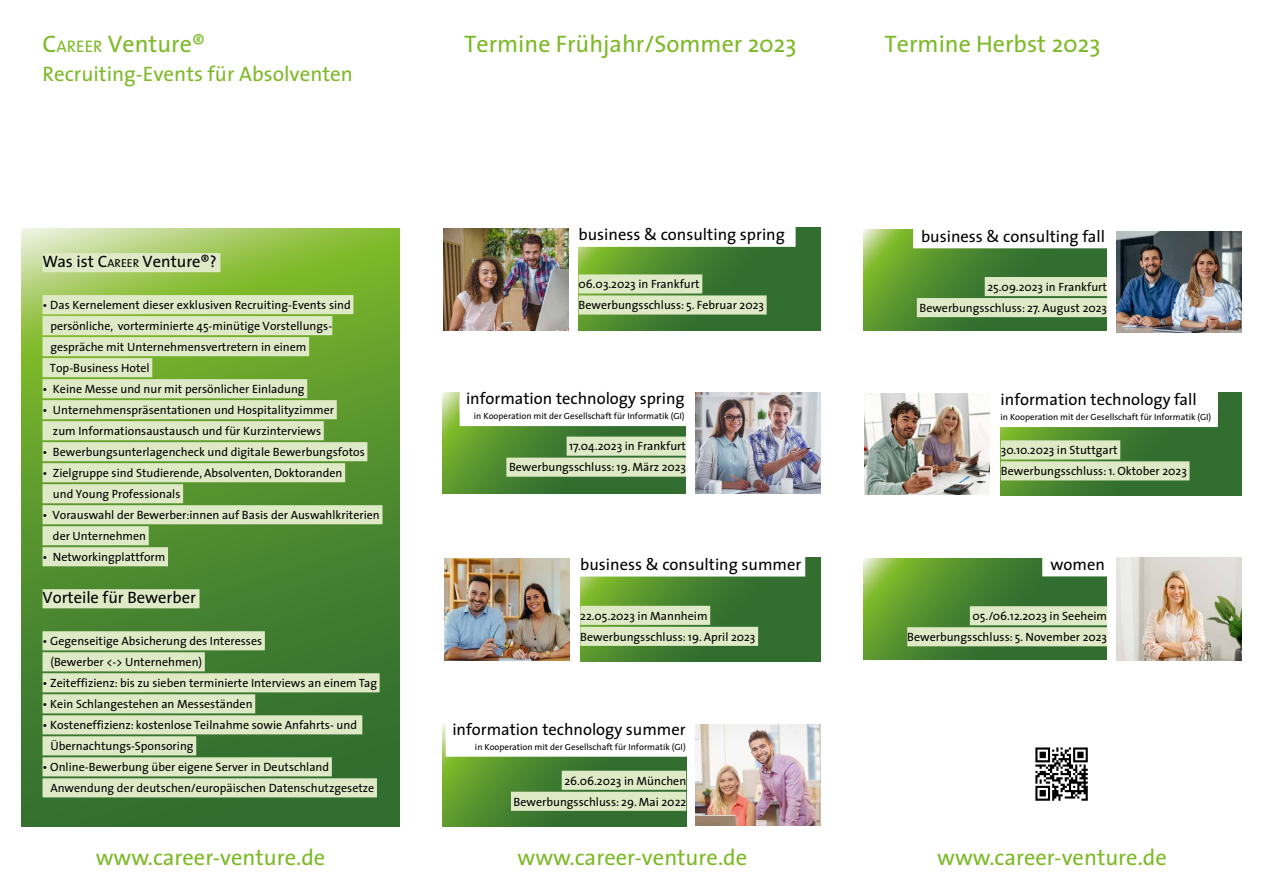
<style>
.page{position:relative;width:1263px;height:893px;background:#fff}
.page>*{position:absolute;margin:0;border:0;box-sizing:border-box;transform-origin:0 0}
.t1{font:24px "The Sans 5";color:#7db928}
.t2{font:22.5px "The Sans 5";color:#7db928}
.t3{font:21px "The Sans 5";color:#7db928}
.t4{font:16.5px "The Sans 5";color:#000}
.t5{font:12px/21px "The Sans 5";color:#000}
.t6{font:9px "The Sans 5";color:#000}
.s1{font-style:inherit}
.s2{font-size:16.8px}
.s3{font-size:11.55px}
</style>
<div class="page">
<svg style="left:580px;top:558px;width:241px;height:103px;background:#437f31"></svg>
<svg style="left:442px;top:723px;width:244px;height:103px;background:#4b8731"></svg>
<svg style="left:442px;top:392px;width:244px;height:101px;background:#508a34"></svg>
<svg style="left:863px;top:230px;width:243px;height:101px;background:#508b33"></svg>
<svg style="left:21px;top:229px;width:379px;height:597px;background:#5b9438"></svg>
<div style="left:43px;top:253px;width:177px;height:19px;background:#deeac5"></div>
<div style="left:43px;top:295px;width:310px;height:19px;background:#deeac5"></div>
<div style="left:43px;top:316px;width:289px;height:19px;background:#deeac5"></div>
<div style="left:43px;top:337px;width:266px;height:19px;background:#deeac5"></div>
<div style="left:43px;top:358px;width:109px;height:19px;background:#deeac5"></div>
<div style="left:43px;top:379px;width:264px;height:19px;background:#deeac5"></div>
<div style="left:43px;top:400px;width:294px;height:19px;background:#deeac5"></div>
<div style="left:43px;top:421px;width:281px;height:19px;background:#deeac5"></div>
<div style="left:43px;top:442px;width:324px;height:19px;background:#deeac5"></div>
<div style="left:43px;top:463px;width:302px;height:19px;background:#deeac5"></div>
<div style="left:43px;top:484px;width:140px;height:19px;background:#deeac5"></div>
<div style="left:43px;top:505px;width:339px;height:19px;background:#deeac5"></div>
<div style="left:43px;top:526px;width:106px;height:19px;background:#deeac5"></div>
<div style="left:43px;top:547px;width:125px;height:19px;background:#deeac5"></div>
<div style="left:43px;top:589px;width:156px;height:19px;background:#deeac5"></div>
<div style="left:43px;top:631px;width:222px;height:19px;background:#deeac5"></div>
<div style="left:43px;top:652px;width:162px;height:19px;background:#deeac5"></div>
<div style="left:43px;top:673px;width:337px;height:19px;background:#deeac5"></div>
<div style="left:43px;top:694px;width:212px;height:19px;background:#deeac5"></div>
<div style="left:43px;top:715px;width:319px;height:19px;background:#deeac5"></div>
<div style="left:43px;top:736px;width:153px;height:19px;background:#deeac5"></div>
<div style="left:43px;top:757px;width:289px;height:19px;background:#deeac5"></div>
<div style="left:43px;top:778px;width:334px;height:19px;background:#deeac5"></div>
<div style="left:985px;top:277px;width:122px;height:19px;background:#deeac5"></div>
<div style="left:917px;top:298px;width:190px;height:19px;background:#deeac5"></div>
<div style="left:913px;top:221px;width:196px;height:27px;background:#fff"></div>
<div style="left:567px;top:437px;width:119px;height:19px;background:#deeac5"></div>
<div style="left:506px;top:458px;width:180px;height:19px;background:#deeac5"></div>
<div style="left:580px;top:606px;width:130px;height:19px;background:#deeac5"></div>
<div style="left:580px;top:627px;width:178px;height:19px;background:#deeac5"></div>
<div style="left:576px;top:549px;width:229px;height:27px;background:#fff"></div>
<div style="left:562px;top:771px;width:124px;height:19px;background:#deeac5"></div>
<div style="left:511px;top:792px;width:175px;height:19px;background:#deeac5"></div>
<div style="left:446px;top:714px;width:244px;height:28px;background:#fff"></div>
<div style="left:446px;top:729px;width:244px;height:28px;background:#fff"></div>
<img style="left:695px;top:392px;width:126px;height:101px">
<div style="left:460px;top:384px;width:228px;height:27px;background:#fff"></div>
<div style="left:460px;top:399px;width:228px;height:27px;background:#fff"></div>
<svg style="left:1035px;top:747px;width:53px;height:54px"></svg>
<svg style="left:579px;top:228px;width:242px;height:102px;background:#407c2f"></svg>
<div style="left:579px;top:274px;width:123px;height:20px;background:#deeac5"></div>
<div style="left:579px;top:295px;width:188px;height:20px;background:#deeac5"></div>
<div style="left:575px;top:220px;width:221px;height:27px;background:#fff"></div>
<img style="left:443px;top:228px;width:126px;height:102px">
<svg style="left:1001px;top:392px;width:240px;height:104px;background:#3e7a31"></svg>
<div style="left:1001px;top:440px;width:119px;height:19px;background:#deeac5"></div>
<div style="left:1001px;top:461px;width:188px;height:19px;background:#deeac5"></div>
<div style="left:997px;top:385px;width:221px;height:27px;background:#fff"></div>
<div style="left:997px;top:400px;width:221px;height:27px;background:#fff"></div>
<svg style="left:863px;top:559px;width:243px;height:101px;background:#508b32"></svg>
<div style="left:970px;top:606px;width:137px;height:19px;background:#deeac5"></div>
<div style="left:907px;top:627px;width:200px;height:19px;background:#deeac5"></div>
<div style="left:1042px;top:549px;width:67px;height:27px;background:#fff"></div>
<img style="left:1116px;top:558px;width:125px;height:102px">
<img style="left:1116px;top:232px;width:125px;height:101px">
<img style="left:444px;top:558px;width:126px;height:102px">
<img style="left:695px;top:724px;width:126px;height:102px">
<img style="left:864px;top:393px;width:126px;height:101px">
<h1 class="t1" style="left:43px;top:23px;width:164px"><span class="s1">C</span><span class="s2">AREER</span> Venture®</h1>
<h1 class="t1" style="left:464px;top:23px;width:334px">Termine Frühjahr/Sommer 2023</h1>
<h1 class="t1" style="left:884px;top:23px;width:218px">Termine Herbst 2023</h1>
<h3 class="t3" style="left:43px;top:56px;width:312px">Recruiting-Events für Absolventen</h3>
<h3 class="t4" style="left:43px;top:248px;width:176px">Was ist <span class="s1">C</span><span class="s3">AREER</span> Venture®?</h3>
<p class="t5" style="left:50px;top:294px;width:302px;text-indent:-7px">• Das Kernelement dieser exklusiven Recruiting-Events sind persönliche, vorterminierte 45-minütige Vorstellungs&shy;gespräche mit Unternehmensvertretern in einem Top-Business Hotel</p>
<p class="t5" style="left:43px;top:378px;width:264px">• Keine Messe und nur mit persönlicher Einladung</p>
<p class="t5" style="left:43px;top:399px;width:293px;text-align:center">• Unternehmenspräsentationen und Hospitalityzimmer zum Informationsaustausch und für Kurzinterviews</p>
<p class="t5" style="left:43px;top:441px;width:324px">• Bewerbungsunterlagencheck und digitale Bewerbungsfotos</p>
<p class="t5" style="left:53px;top:462px;width:291px;text-indent:-10px">• Zielgruppe sind Studierende, Absolventen, Doktoranden und Young Professionals</p>
<p class="t5" style="left:53px;top:504px;width:328px;text-indent:-10px">• Vorauswahl der Bewerber:innen auf Basis der Auswahlkriterien der Unternehmen</p>
<p class="t5" style="left:43px;top:546px;width:124px">• Networkingplattform</p>
<h3 class="t4" style="left:43px;top:584px;width:155px">Vorteile für Bewerber</h3>
<p class="t5" style="left:50px;top:630px;width:213px;text-indent:-8px">• Gegenseitige Absicherung des Interesses (Bewerber &lt;-&gt; Unternehmen)</p>
<p class="t5" style="left:43px;top:672px;width:336px">• Zeiteffizienz: bis zu sieben terminierte Interviews an einem Tag</p>
<p class="t5" style="left:43px;top:693px;width:212px">• Kein Schlangestehen an Messeständen</p>
<p class="t5" style="left:50px;top:714px;width:308px;text-indent:-8px">• Kosteneffizienz: kostenlose Teilnahme sowie Anfahrts- und<br>Übernachtungs-Sponsoring</p>
<p class="t5" style="left:50px;top:756px;width:325px;text-indent:-8px">• Online-Bewerbung über eigene Server in Deutschland<br>Anwendung der deutschen/europäischen Datenschutzgesetze</p>
<h3 class="t4" style="left:579px;top:221px;width:208px">business &amp; consulting spring</h3>
<p class="t5" style="left:579px;top:273px;width:187px">06.03.2023 in Frankfurt<br>Bewerbungsschluss: 5. Februar 2023</p>
<h3 class="t4" style="left:466px;top:385px;width:220px">information technology spring</h3>
<p class="t6" style="left:474px;top:409px;width:212px">in Kooperation mit der Gesellschaft für Informatik (GI)</p>
<p class="t5" style="left:509px;top:435px;width:179px;text-align:right">17.04.2023 in Frankfurt<br>Bewerbungsschluss: 19. März 2023</p>
<h3 class="t4" style="left:580px;top:550px;width:223px">business &amp; consulting summer</h3>
<p class="t5" style="left:580px;top:605px;width:177px">22.05.2023 in Mannheim<br>Bewerbungsschluss: 19. April 2023</p>
<h3 class="t4" style="left:452px;top:716px;width:235px">information technology summer</h3>
<p class="t6" style="left:475px;top:739px;width:212px">in Kooperation mit der Gesellschaft für Informatik (GI)</p>
<p class="t5" style="left:514px;top:770px;width:174px;text-align:right">26.06.2023 in München<br>Bewerbungsschluss: 29. Mai 2022</p>
<h3 class="t4" style="left:921px;top:222px;width:185px">business &amp; consulting fall</h3>
<p class="t5" style="left:919px;top:276px;width:189px;text-align:right">25.09.2023 in Frankfurt<br>Bewerbungsschluss: 27. August 2023</p>
<h3 class="t4" style="left:1000px;top:386px;width:198px">information technology fall</h3>
<p class="t6" style="left:1000px;top:410px;width:212px">in Kooperation mit der Gesellschaft für Informatik (GI)</p>
<p class="t5" style="left:1001px;top:439px;width:188px">30.10.2023 in Stuttgart<br>Bewerbungsschluss: 1. Oktober 2023</p>
<h3 class="t4" style="left:1050px;top:550px;width:56px">women</h3>
<p class="t5" style="left:907px;top:605px;width:201px;text-align:right">05./06.12.2023 in Seeheim<br>Bewerbungsschluss: 5. November 2023</p>
<h2 class="t2" style="left:96px;top:838px;width:231px">www.career-venture.de</h2>
<h2 class="t2" style="left:517px;top:838px;width:231px">www.career-venture.de</h2>
<h2 class="t2" style="left:937px;top:838px;width:231px">www.career-venture.de</h2>
</div>
